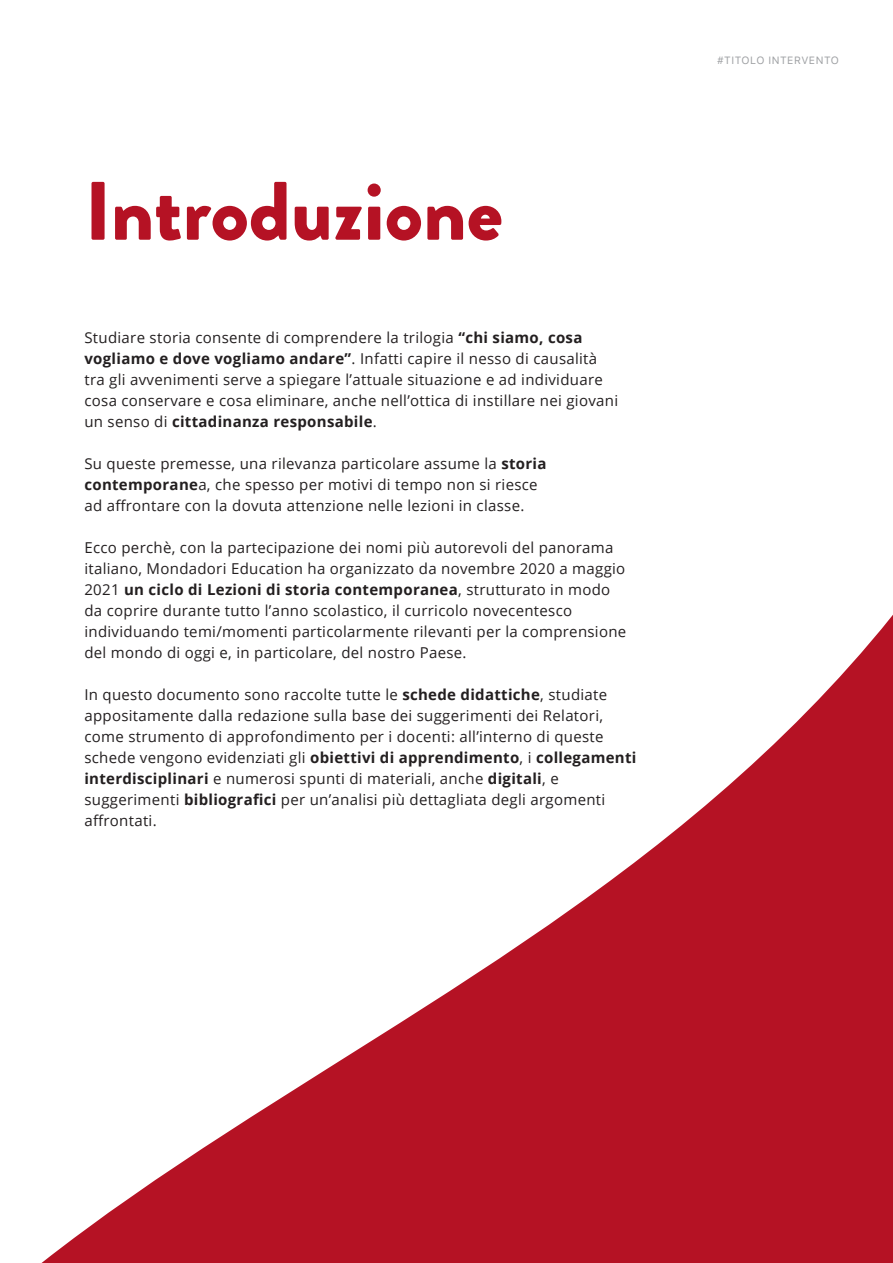
<style>
.page{position:relative;width:893px;height:1263px;background:#fff}
.page>*{position:absolute;margin:0;border:0;box-sizing:border-box;transform-origin:0 0}
.t1{font:900 82.65px "Brandon Grotesque";color:#b51224}
.t2{font:15px/21px "Open Sans";letter-spacing:.02em;color:#231f20}
.t3{font:700 15px "Open Sans";letter-spacing:.02em;color:#231f20}
.t4{font:10.5px "SFUI Text";letter-spacing:.05em;color:#9fa1a4}
.s1{font-weight:700}
.s2{font-weight:400}
</style>
<div class="page">
<svg style="left:41px;top:615px;width:852px;height:648px"></svg>
<p class="t1" style="left:84px;top:153px;width:420px">Introduzione</p>
<p class="t2" style="left:84px;top:327px;width:514px">Studiare storia consente di comprendere la trilogia <span class="s1">“chi siamo, cosa vogliamo e dove vogliamo andare”</span>. Infatti capire il nesso di causalità</p>
<p class="t2" style="left:84px;top:369px;width:520px">tra gli avvenimenti serve a spiegare l’attuale situazione e ad individuare</p>
<p class="t2" style="left:84px;top:390px;width:535px">cosa conservare e cosa eliminare, anche nell’ottica di instillare nei giovani</p>
<p class="t3" style="left:84px;top:411px;width:294px"><span class="s2">un senso di</span> cittadinanza responsabile<span class="s2">.</span></p>
<p class="t2" style="left:84px;top:453px;width:464px">Su queste premesse, una rilevanza particolare assume la <span class="s1">storia contemporane</span>a, che spesso per motivi di tempo non si riesce</p>
<p class="t2" style="left:84px;top:495px;width:441px">ad affrontare con la dovuta attenzione nelle lezioni in classe.</p>
<p class="t2" style="left:84px;top:537px;width:542px">Ecco perchè, con la partecipazione dei nomi più autorevoli del panorama italiano, Mondadori Education ha organizzato da novembre 2020 a maggio<br>2021 <span class="s1">un ciclo di Lezioni di storia contemporanea</span>, strutturato in modo</p>
<p class="t2" style="left:84px;top:600px;width:543px">da coprire durante tutto l’anno scolastico, il curricolo novecentesco individuando temi/momenti particolarmente rilevanti per la comprensione del mondo di oggi e, in particolare, del nostro Paese.</p>
<p class="t2" style="left:84px;top:684px;width:554px">In questo documento sono raccolte tutte le <span class="s1">schede didattiche</span>, studiate appositamente dalla redazione sulla base dei suggerimenti dei Relatori, come strumento di approfondimento per i docenti: all’interno di queste schede vengono evidenziati gli <span class="s1">obiettivi di apprendimento</span>, i <span class="s1">collegamenti interdisciplinari</span> e numerosi spunti di materiali, anche <span class="s1">digitali</span>, e suggerimenti <span class="s1">bibliografici</span> per un’analisi più dettagliata degli argomenti affrontati.</p>
<p class="t4" style="left:717px;top:53px;width:123px">#TITOLO INTERVENTO</p>
</div>
